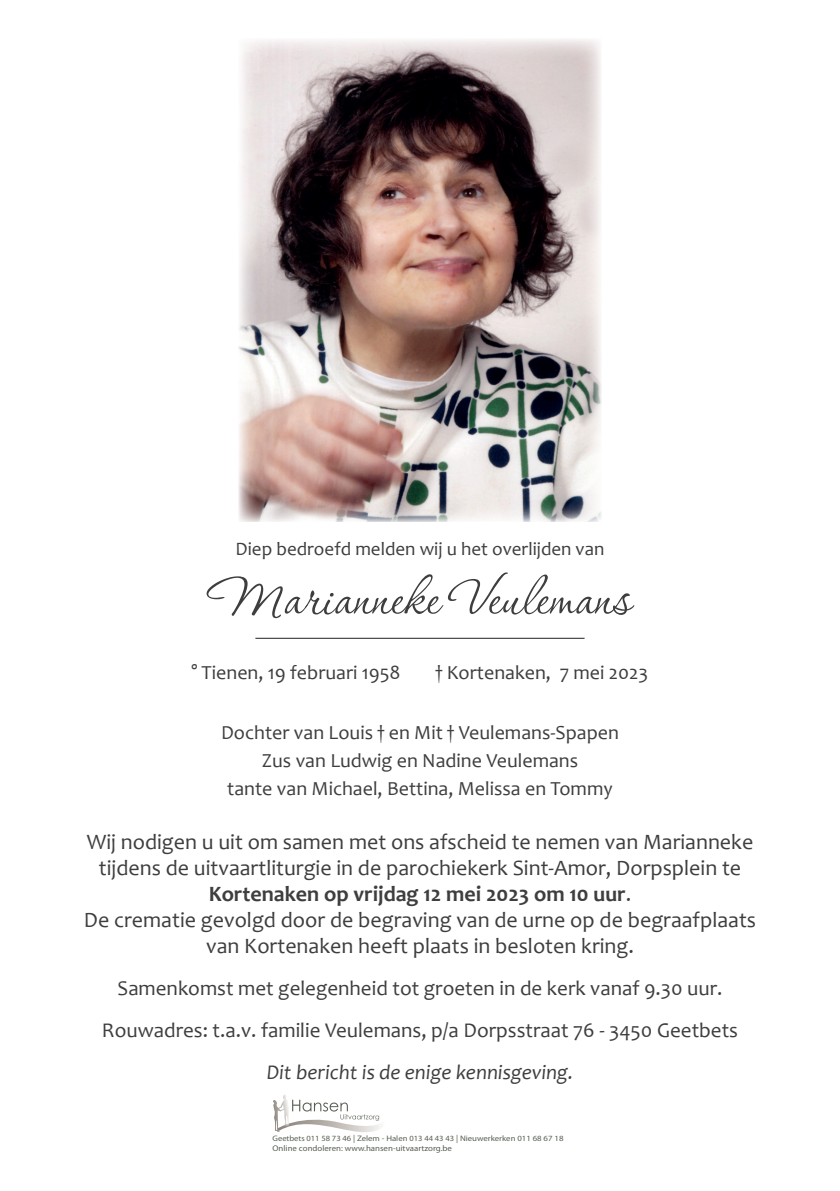
<style>
.page{position:relative;width:840px;height:1191px;background:#fff}
.page>*{position:absolute;margin:0;border:0;box-sizing:border-box;transform-origin:0 0}
.t1{font:66px "Corinthia";color:#3e3e3f}
.t2{font:22px/25.8px "Candara";color:#3e3e3f;text-align:center}
.t3{font:21px/42px "Candara";color:#3e3e3f;text-align:center}
.t4{font:italic 21px "Candara";color:#3e3e3f}
.t5{font:20px/28px "Candara";color:#3e3e3f;text-align:center}
.t6{font:19px "Candara";color:#3e3e3f}
.t7{font:700 8.2px "Century Gothic";color:#434c3d;scale:1.07 1}
.t8{font:700 8px "Century Gothic";color:#434c3d;scale:1.07 1}
.s1{font-weight:700}
.s2{font-size:8.2px}
</style>
<div class="page">
<hr style="left:255px;top:638px;width:329px;height:1px;background:#231f20">
<img style="left:238px;top:39px;width:363px;height:483px">
<svg style="left:273px;top:1095px;width:107px;height:37px"></svg>
<p class="t6" style="left:235px;top:537px;width:370px">Diep bedroefd melden wij u het overlijden van</p>
<h1 class="t1" style="left:210px;top:558px;width:421px">Marianneke Veulemans</h1>
<p class="t5" style="left:192px;top:659px;width:210px">° Tienen, 19 februari 1958</p>
<p class="t5" style="left:435px;top:659px;width:214px">† Kortenaken, 7 mei 2023</p>
<p class="t5" style="left:221px;top:719px;width:399px">Dochter van Louis † en Mit † Veulemans-Spapen<br>Zus van Ludwig en Nadine Veulemans<br>tante van Michael, Bettina, Melissa en Tommy</p>
<p class="t2" style="left:84px;top:829px;width:673px">Wij nodigen u uit om samen met ons afscheid te nemen van Marianneke tijdens de uitvaartliturgie in de parochiekerk Sint-Amor, Dorpsplein te <span class="s1">Kortenaken op vrijdag 12 mei 2023 om 10 uur</span>.<br>De crematie gevolgd door de begraving van de urne op de begraafplaats van Kortenaken heeft plaats in besloten kring.</p>
<p class="t3" style="left:102px;top:967px;width:637px">Samenkomst met gelegenheid tot groeten in de kerk vanaf 9.30 uur.<br>Rouwadres: t.a.v. familie Veulemans, p/a Dorpsstraat 76 - 3450 Geetbets</p>
<p class="t4" style="left:266px;top:1059px;width:308px">Dit bericht is de enige kennisgeving.</p>
<p class="t8" style="left:272px;top:1133px;width:273px">Geetbets 011 58 73 46 <span class="s2">|</span> Zelem - Halen 013 44 43 43 <span class="s2">|</span> Nieuwerkerken 011 68 67 18</p>
<p class="t7" style="left:272px;top:1143px;width:169px">Online condoleren: www.hansen-uitvaartzorg.be</p>
</div>
